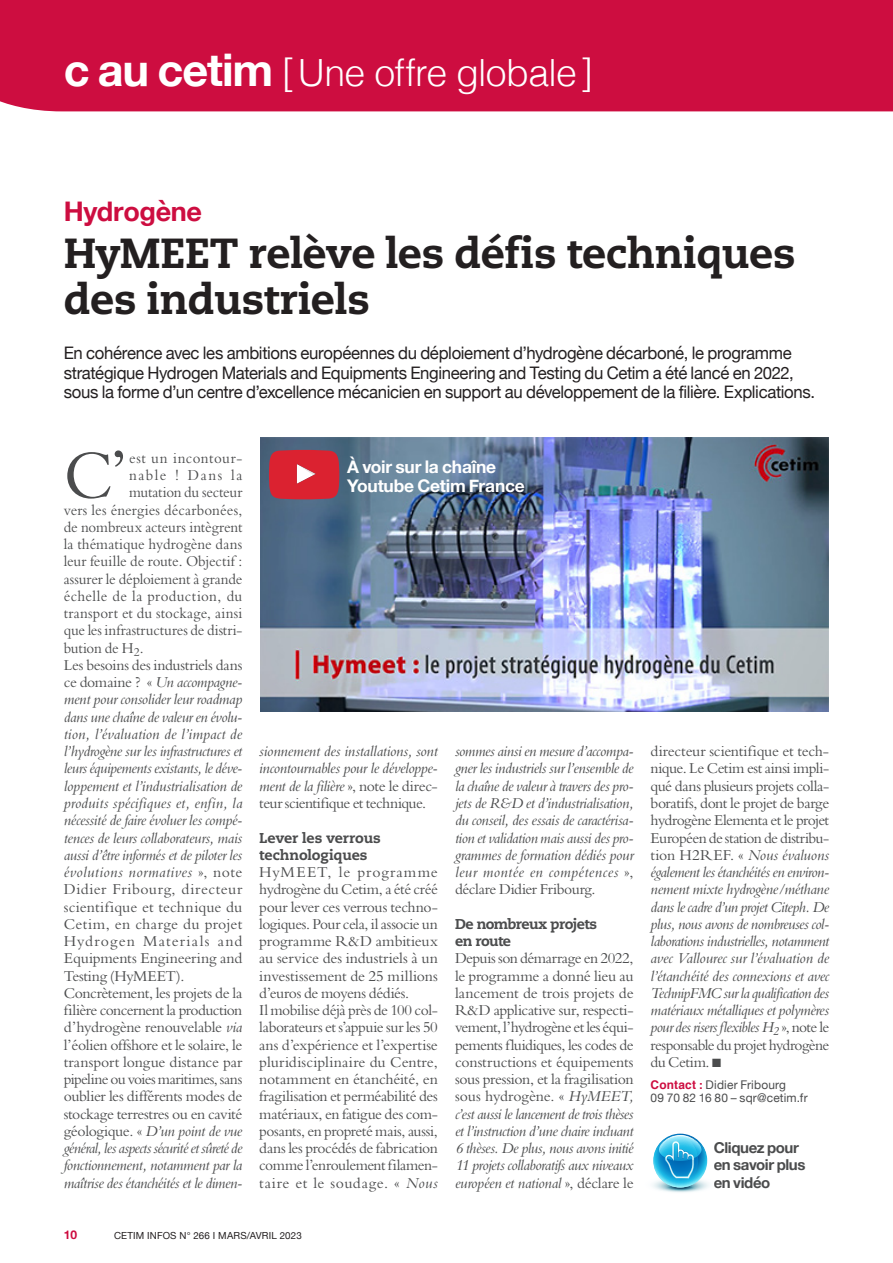
<style>
.page{position:relative;width:893px;height:1263px;background:#fff}
.page>*{position:absolute;margin:0;border:0;box-sizing:border-box;transform-origin:0 0}
.t1{font:71.25px "Bembo";color:#4b4c4d;scale:.95 1}
.t2{font:800 42px/46.5px "Caecilia";letter-spacing:-.01em;color:#231f20}
.t3{font:300 37.5px "Helvetica";letter-spacing:-.015em;color:#fff}
.t4{font:700 27px "Helvetica Neue";letter-spacing:-.01em;color:#cd0d40}
.t5{font:700 17.4px/19.4px "Helvetica Neue";letter-spacing:-.01em;color:#fff}
.t6{font:17.25px/19.5px "Helvetica Neue";letter-spacing:-.02em;color:#231f20}
.t7{font:italic 15.75px/17.2px "Bembo";letter-spacing:-.02em;color:#4b4c4d;text-align:justify}
.t8{font:15.75px/17.2px "Bembo";letter-spacing:-.01em;color:#4b4c4d}
.t9{font:15.75px "Bembo";letter-spacing:-.01em;color:#4b4c4d;scale:.95 1}
.t10{font:italic 15.75px "Bembo";letter-spacing:.005em;color:#4b4c4d}
.t11{font:15.75px "Bembo";letter-spacing:-.03em;color:#4b4c4d}
.t12{font:15.75px "Bembo";letter-spacing:-.035em;color:#4b4c4d}
.t13{font:15.75px "Bembo";letter-spacing:.01em;color:#4b4c4d;scale:.95 1}
.t14{font:15.75px "Bembo";letter-spacing:.015em;color:#4b4c4d;scale:.95 1}
.t15{font:italic 15.75px "Bembo";letter-spacing:.025em;color:#4b4c4d}
.t16{font:15.75px "Bembo";letter-spacing:.025em;color:#4b4c4d;scale:.95 1}
.t17{font:15.75px "Bembo";letter-spacing:.035em;color:#4b4c4d}
.t18{font:15.75px "Bembo";letter-spacing:.015em;color:#4b4c4d}
.t19{font:15.75px "Bembo";letter-spacing:.07em;color:#4b4c4d}
.t20{font:15.75px "Bembo";letter-spacing:.035em;color:#4b4c4d;scale:.95 1}
.t21{font:15.75px "Bembo";letter-spacing:.105em;color:#4b4c4d;scale:.95 1}
.t22{font:700 15px/17.2px "Helvetica Neue";letter-spacing:-.025em;color:#4b4c4d}
.t23{font:800 14.25px/17.2px "Caecilia";letter-spacing:-.015em;color:#4b4c4d}
.t24{font:800 14.25px/17.2px "Caecilia";letter-spacing:-.04em;color:#4b4c4d}
.t25{font:12px/13.5px "Helvetica Neue";letter-spacing:.015em;color:#4b4c4d}
.t26{font:700 12px "Helvetica Neue";color:#cd0d40}
.t27{font:9.75px "Helvetica Neue";letter-spacing:.015em;color:#231f20}
.s1{font-family:"Helvetica Neue";font-weight:700;font-size:45px}
.s2{font-style:normal}
.s3{font-style:italic}
.s4{font-family:"Helvetica";font-weight:700;color:#cd0d40}
</style>
<div class="page">
<div style="left:0;top:0;width:893px;height:111px;background:#cd0d40"></div>
<img style="left:260px;top:437px;width:568px;height:274px">
<svg style="left:269px;top:450px;width:70px;height:49px;background:#d5303e"></svg>
<svg style="left:653px;top:1134px;width:56px;height:59px"></svg>
<h3 class="t3" style="left:64px;top:41px;width:531px"><span class="s1">c au cetim</span> [Une offre globale]</h3>
<h3 class="t4" style="left:64px;top:191px;width:140px">Hydrogène</h3>
<h2 class="t2" style="left:64px;top:230px;width:733px">HyMEET relève les défis techniques des industriels</h2>
<p class="t6" style="left:64px;top:345px;width:753px">En cohérence avec les ambitions européennes du déploiement d’hydrogène décarboné, le programme stratégique Hydrogen Materials and Equipments Engineering and Testing du Cetim a été lancé en 2022, sous la forme d’un centre d’excellence mécanicien en support au développement de la filière. Explications.</p>
<h1 class="t1" style="left:64px;top:434px;width:69px">C’</h1>
<p class="t20" style="left:129px;top:449px;width:121px">est un incontour-</p>
<p class="t21" style="left:129px;top:466px;width:121px">nable ! Dans la</p>
<p class="t9" style="left:129px;top:483px;width:121px">mutation du secteur</p>
<p class="t13" style="left:64px;top:501px;width:189px">vers les énergies décarbonées,</p>
<p class="t9" style="left:64px;top:518px;width:190px">de nombreux acteurs intègrent</p>
<p class="t9" style="left:64px;top:535px;width:189px">la thématique hydrogène dans</p>
<p class="t9" style="left:64px;top:552px;width:189px">leur feuille de route. Objectif :</p>
<p class="t9" style="left:64px;top:570px;width:189px">assurer le déploiement à grande</p>
<p class="t16" style="left:64px;top:587px;width:189px">échelle de la production, du</p>
<p class="t14" style="left:64px;top:604px;width:189px">transport et du stockage, ainsi</p>
<p class="t9" style="left:64px;top:621px;width:189px">que les infrastructures de distri-</p>
<p class="t9" style="left:64px;top:639px;width:86px">bution de H<sub>2</sub>.</p>
<p class="t8" style="left:64px;top:656px;width:180px">Les besoins des industriels dans</p>
<p class="t7" style="left:64px;top:673px;width:180px"><span class="s2">ce domaine ? «</span> Un accompagne-</p>
<p class="t7" style="left:64px;top:691px;width:180px">ment pour consolider leur roadmap</p>
<p class="t7" style="left:64px;top:708px;width:180px">dans une chaîne de valeur en évolu-</p>
<p class="t10" style="left:64px;top:725px;width:180px">tion, l’évaluation de l’impact de</p>
<p class="t7" style="left:64px;top:742px;width:180px">l’hydrogène sur les infrastructures et</p>
<p class="t7" style="left:64px;top:760px;width:180px">leurs équipements existants, le déve-</p>
<p class="t7" style="left:64px;top:777px;width:180px">loppement et l’industrialisation de</p>
<p class="t10" style="left:64px;top:794px;width:180px">produits spécifiques et, enfin, la</p>
<p class="t7" style="left:64px;top:811px;width:180px">nécessité de faire évoluer les compé-</p>
<p class="t7" style="left:64px;top:829px;width:180px">tences de leurs collaborateurs, mais</p>
<p class="t7" style="left:64px;top:846px;width:180px">aussi d’être informés et de piloter les</p>
<p class="t15" style="left:64px;top:863px;width:180px">évolutions normatives <span class="s2">», note</span></p>
<p class="t17" style="left:64px;top:880px;width:180px">Didier Fribourg, directeur</p>
<p class="t8" style="left:64px;top:898px;width:180px">scientifique et technique du</p>
<p class="t18" style="left:64px;top:915px;width:180px">Cetim, en charge du projet</p>
<p class="t19" style="left:64px;top:932px;width:180px">Hydrogen Materials and</p>
<p class="t8" style="left:64px;top:949px;width:180px">Equipments Engineering and</p>
<p class="t8" style="left:64px;top:967px;width:122px">Testing (HyMEET).</p>
<p class="t11" style="left:64px;top:984px;width:180px">Concrètement, les projets de la</p>
<p class="t12" style="left:64px;top:1001px;width:180px">filière concernent la production</p>
<p class="t8" style="left:64px;top:1018px;width:180px">d’hydrogène renouvelable <span class="s3">via</span></p>
<p class="t8" style="left:64px;top:1036px;width:180px">l’éolien offshore et le solaire, le</p>
<p class="t8" style="left:64px;top:1053px;width:180px">transport longue distance par</p>
<p class="t11" style="left:64px;top:1070px;width:180px">pipeline ou voies maritimes, sans</p>
<p class="t8" style="left:64px;top:1087px;width:180px">oublier les différents modes de</p>
<p class="t8" style="left:64px;top:1105px;width:180px">stockage terrestres ou en cavité</p>
<p class="t7" style="left:64px;top:1122px;width:180px"><span class="s2">géologique. «</span> D’un point de vue</p>
<p class="t7" style="left:64px;top:1139px;width:180px">général, les aspects sécurité et sûreté de</p>
<p class="t7" style="left:64px;top:1156px;width:180px">fonctionnement, notamment par la</p>
<p class="t7" style="left:64px;top:1174px;width:180px">maîtrise des étanchéités et le dimen-</p>
<p class="t5" style="left:347px;top:457px;width:179px">À voir sur la chaîne<br>Youtube Cetim France</p>
<p class="t7" style="left:259px;top:742px;width:180px">sionnement des installations, sont incontournables pour le développe&shy;ment de la filière <span class="s2">», note le direc&shy;teur scientifique et technique.</span></p>
<p class="t23" style="left:259px;top:829px;width:123px">Lever les verrous technologiques</p>
<p class="t8" style="left:259px;top:863px;width:180px">HyMEET, le programme hydrogène du Cetim, a été créé pour lever ces verrous techno&shy;logiques. Pour cela, il associe un programme R&amp;D ambitieux au service des industriels à un investissement de 25 millions d’euros de moyens dédiés.<br>Il mobilise déjà près de 100 col&shy;laborateurs et s’appuie sur les 50 ans d’expérience et l’expertise pluridisciplinaire du Centre, notamment en étanchéité, en fragilisation et perméabilité des matériaux, en fatigue des com&shy;posants, en propreté mais, aussi, dans les procédés de fabrication comme l’enroulement filamen&shy;taire et le soudage. « <span class="s3">Nous</span></p>
<p class="t7" style="left:455px;top:742px;width:180px">sommes ainsi en mesure d’accompa&shy;gner les industriels sur l’ensemble de la chaîne de valeur à travers des pro&shy;jets de R&amp;D et d’industrialisation, du conseil, des essais de caractérisa&shy;tion et validation mais aussi des pro&shy;grammes de formation dédiés pour leur montée en compétences <span class="s2">», déclare Didier Fribourg.</span></p>
<p class="t24" style="left:455px;top:915px;width:144px">De nombreux projets en route</p>
<p class="t8" style="left:455px;top:949px;width:180px;text-align:justify">Depuis son démarrage en 2022, le programme a donné lieu au lancement de trois projets de R&amp;D applicative sur, respecti&shy;vement, l’hydrogène et les équi&shy;pements fluidiques, les codes de constructions et équipements sous pression, et la fragilisation sous hydrogène. « <span class="s3">HyMEET, c’est aussi le lancement de trois thèses et l’instruction d’une chaire incluant 6 thèses. De plus, nous avons initié 11 projets collaboratifs aux niveaux européen et national</span> », déclare le</p>
<p class="t7" style="left:651px;top:742px;width:180px"><span class="s2">directeur scientifique et tech&shy;nique. Le Cetim est ainsi impli&shy;qué dans plusieurs projets colla&shy;boratifs, dont le projet de barge hydrogène Elementa et le projet Européen de station de distribu&shy;tion H2REF. «</span> Nous évaluons également les étanchéités en environ&shy;nement mixte hydrogène/méthane dans le cadre d’un projet Citeph. De plus, nous avons de nombreuses col&shy;laborations industrielles, notamment avec Vallourec sur l’évaluation de l’étanchéité des connexions et avec TechnipFMC sur la qualification des matériaux métalliques et polymères pour des risers flexibles H<sub>2</sub> <span class="s2">», note le responsable du projet hydrogène du Cetim.</span> ■</p>
<p class="t25" style="left:651px;top:1078px;width:159px"><span class="s4">Contact :</span> Didier Fribourg<br>09 70 82 16 80 – sqr@cetim.fr</p>
<p class="t22" style="left:714px;top:1139px;width:93px">Cliquez pour en savoir plus en vidéo</p>
<p class="t26" style="left:64px;top:1225px;width:15px">10</p>
<p class="t27" style="left:114px;top:1229px;width:189px">CETIM INFOS N° 266 I MARS/AVRIL 2023</p>
</div>
